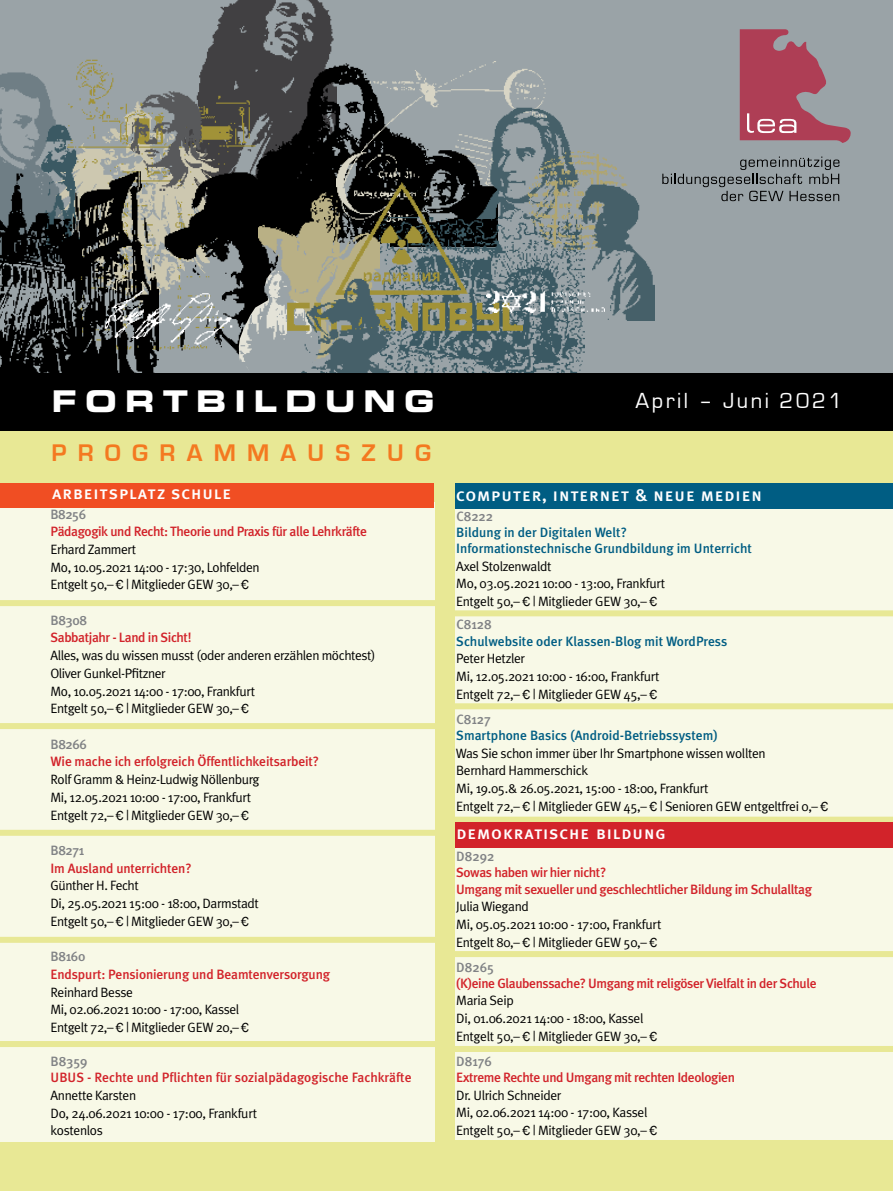
<style>
.page{position:relative;width:893px;height:1191px;background:#e8e895}
.page>*{position:absolute;margin:0;border:0;box-sizing:border-box;transform-origin:0 0}
.t1{font:30px "Eurostile Bold Extended Two";letter-spacing:.285em;color:#fff;scale:.95 1}
.t2{font:700 24.75px "Eurostile";letter-spacing:.455em;color:#f47920}
.t3{font:22.5px "Eurostile";letter-spacing:.11em;color:#fff}
.t4{font:18px "Meta Plus Medium Caps";letter-spacing:.05em;color:#fff}
.t5{font:13.5px/17.7px "Meta Plus Normal";letter-spacing:-.025em;color:#000}
.t6{font:500 13.5px/16.2px "Meta Plus";letter-spacing:-.03em;color:#d2232a}
.t7{font:500 13.5px/16.2px "Meta Plus";color:#005d83}
.t8{font:500 13.5px "Meta Plus";letter-spacing:-.01em;color:#d2232a}
.t9{font:500 13.5px "Meta Plus";letter-spacing:-.005em;color:#808285}
.t10{font:500 13.5px "Meta Plus";color:#d2232a}
.s1{font-family:"Franklin Gothic"}
</style>
<div class="page">
<div style="left:0;top:502px;width:434px;height:640px;background:#f8f9e7"></div>
<div style="left:456px;top:475px;width:437px;height:665px;background:#f8f9e7"></div>
<div style="left:0;top:600px;width:445px;height:6px;background:#e8e895"></div>
<div style="left:450px;top:816px;width:443px;height:6px;background:#e8e895"></div>
<div style="left:0;top:723px;width:438px;height:6px;background:#e8e895"></div>
<div style="left:450px;top:703px;width:443px;height:6px;background:#e8e895"></div>
<div style="left:0;top:430px;width:893px;height:53px;background:#e8e895"></div>
<div style="left:0;top:0;width:893px;height:388px;background:#9aa3a7"></div>
<svg style="left:739px;top:29px;width:112px;height:114px"></svg>
<svg style="left:662px;top:157px;width:177px;height:45px"></svg>
<img style="left:207px;top:0;width:127px;height:61px">
<img style="left:0;top:72px;width:50px;height:97px">
<img style="left:260px;top:61px;width:77px;height:118px">
<img style="left:337px;top:61px;width:209px;height:118px">
<img style="left:391px;top:122px;width:81px;height:57px">
<img style="left:388px;top:261px;width:196px;height:112px">
<img style="left:68px;top:53px;width:192px;height:116px">
<img style="left:14px;top:120px;width:88px;height:49px">
<img style="left:0;top:169px;width:157px;height:204px">
<img style="left:125px;top:90px;width:85px;height:100px">
<img style="left:140px;top:169px;width:172px;height:193px">
<img style="left:258px;top:180px;width:28px;height:51px">
<img style="left:227px;top:231px;width:72px;height:137px">
<img style="left:286px;top:179px;width:236px;height:152px">
<img style="left:299px;top:253px;width:89px;height:120px">
<img style="left:98px;top:285px;width:141px;height:68px">
<img style="left:472px;top:101px;width:97px;height:117px">
<img style="left:504px;top:143px;width:120px;height:118px">
<img style="left:555px;top:179px;width:99px;height:141px">
<img style="left:487px;top:290px;width:117px;height:22px">
<div style="left:268px;top:93px;width:13px;height:14px;background:#414042"></div>
<div style="left:139px;top:45px;width:41px;height:20px;background:#9aa3a7"></div>
<div style="left:0;top:373px;width:893px;height:57px;background:#000"></div>
<div style="left:0;top:483px;width:433px;height:24px;background:#f04e23"></div>
<div style="left:456px;top:821px;width:437px;height:26px;background:#d2232a"></div>
<div style="left:0;top:1041px;width:440px;height:6px;background:#e8e895"></div>
<div style="left:452px;top:610px;width:441px;height:6px;background:#e8e895"></div>
<div style="left:0;top:936px;width:445px;height:6px;background:#e8e895"></div>
<div style="left:0;top:829px;width:438px;height:6px;background:#e8e895"></div>
<div style="left:456px;top:483px;width:437px;height:25px;background:#005d83"></div>
<div style="left:456px;top:486px;width:383px;height:23px;background:#005d83"></div>
<div style="left:450px;top:951px;width:443px;height:6px;background:#e8e895"></div>
<div style="left:452px;top:1046px;width:441px;height:6px;background:#e8e895"></div>
<h1 class="t1" style="left:52px;top:380px;width:404px">FORTBILDUNG</h1>
<h2 class="t2" style="left:51px;top:439px;width:381px">PROGRAMMAUSZUG</h2>
<h3 class="t4" style="left:52px;top:482px;width:181px">arbeitsplatz schule</h3>
<p class="t9" style="left:50px;top:506px;width:37px">B8256</p>
<p class="t6" style="left:50px;top:523px;width:318px">Pädagogik und Recht: Theorie und Praxis für alle Lehrkräfte</p>
<p class="t5" style="left:50px;top:540px;width:211px">Erhard Zammert<br>Mo, 10.05.2021 14:00 - 17:30, Lohfelden<br>Entgelt 50,– <span class="s1">€</span> | Mitglieder GEW 30,– <span class="s1">€</span></p>
<p class="t9" style="left:50px;top:612px;width:38px">B8308</p>
<p class="t6" style="left:50px;top:629px;width:142px">Sabbatjahr - Land in Sicht!</p>
<p class="t5" style="left:50px;top:646px;width:327px">Alles, was du wissen musst (oder anderen erzählen möchtest)<br>Oliver Gunkel-Pfitzner<br>Mo, 10.05.2021 14:00 - 17:00, Frankfurt<br>Entgelt 50,– <span class="s1">€</span> | Mitglieder GEW 30,– <span class="s1">€</span></p>
<p class="t9" style="left:50px;top:736px;width:38px">B8266</p>
<p class="t8" style="left:50px;top:754px;width:270px">Wie mache ich erfolgreich Öffentlichkeitsarbeit?</p>
<p class="t5" style="left:50px;top:770px;width:211px">Rolf Gramm &amp; Heinz-Ludwig Nöllenburg<br>Mi, 12.05.2021 10:00 - 17:00, Frankfurt<br>Entgelt 72,– <span class="s1">€</span> | Mitglieder GEW 30,– <span class="s1">€</span></p>
<p class="t9" style="left:50px;top:842px;width:35px">B8271</p>
<p class="t8" style="left:50px;top:860px;width:143px">Im Ausland unterrichten?</p>
<p class="t5" style="left:50px;top:876px;width:210px">Günther H. Fecht<br>Di, 25.05.2021 15:00 - 18:00, Darmstadt<br>Entgelt 50,– <span class="s1">€</span> | Mitglieder GEW 30,– <span class="s1">€</span></p>
<p class="t9" style="left:50px;top:948px;width:36px">B8160</p>
<p class="t8" style="left:50px;top:966px;width:281px">Endspurt: Pensionierung und Beamtenversorgung</p>
<p class="t5" style="left:50px;top:983px;width:200px">Reinhard Besse<br>Mi, 02.06.2021 10:00 - 17:00, Kassel<br>Entgelt 72,– <span class="s1">€</span> | Mitglieder GEW 20,– <span class="s1">€</span></p>
<p class="t9" style="left:50px;top:1053px;width:39px">B8359</p>
<p class="t10" style="left:50px;top:1069px;width:363px">UBUS - Rechte und Pflichten für sozialpädagogische Fachkräfte</p>
<p class="t5" style="left:50px;top:1086px;width:208px">Annette Karsten<br>Do, 24.06.2021 10:00 - 17:00, Frankfurt kostenlos</p>
<h3 class="t3" style="left:636px;top:388px;width:208px">April – Juni 2021</h3>
<h3 class="t4" style="left:456px;top:484px;width:307px">computer, internet &amp; neue medien</h3>
<p class="t9" style="left:456px;top:508px;width:38px">C8222</p>
<p class="t7" style="left:456px;top:524px;width:297px">Bildung in der Digitalen Welt?<br>Informationstechnische Grundbildung im Unterricht</p>
<p class="t5" style="left:456px;top:557px;width:211px">Axel Stolzenwaldt<br>Mo, 03.05.2021 10:00 - 13:00, Frankfurt<br>Entgelt 50,– <span class="s1">€</span> | Mitglieder GEW 30,– <span class="s1">€</span></p>
<p class="t9" style="left:456px;top:617px;width:37px">C8128</p>
<p class="t7" style="left:456px;top:633px;width:273px">Schulwebsite oder Klassen-Blog mit WordPress</p>
<p class="t5" style="left:456px;top:649px;width:205px">Peter Hetzler<br>Mi, 12.05.2021 10:00 - 16:00, Frankfurt<br>Entgelt 72,– <span class="s1">€</span> | Mitglieder GEW 45,– <span class="s1">€</span></p>
<p class="t9" style="left:456px;top:711px;width:36px">C8127</p>
<p class="t7" style="left:456px;top:727px;width:263px">Smartphone Basics (Android-Betriebssystem)</p>
<p class="t5" style="left:456px;top:744px;width:374px">Was Sie schon immer über Ihr Smartphone wissen wollten<br>Bernhard Hammerschick<br>Mi, 19.05.&amp; 26.05.2021, 15:00 - 18:00, Frankfurt<br>Entgelt 72,– <span class="s1">€</span> | Mitglieder GEW 45,– <span class="s1">€</span> | Senioren GEW entgeltfrei 0,– <span class="s1">€</span></p>
<p class="t9" style="left:456px;top:848px;width:40px">D8292</p>
<p class="t6" style="left:456px;top:864px;width:357px">Sowas haben wir hier nicht?<br>Umgang mit sexueller und geschlechtlicher Bildung im Schulalltag</p>
<p class="t5" style="left:456px;top:897px;width:207px">Julia Wiegand<br>Mi, 05.05.2021 10:00 - 17:00, Frankfurt<br>Entgelt 80,– <span class="s1">€</span> | Mitglieder GEW 50,– <span class="s1">€</span></p>
<p class="t9" style="left:456px;top:959px;width:39px">D8265</p>
<p class="t6" style="left:456px;top:974px;width:362px">(K)eine Glaubenssache? Umgang mit religöser Vielfalt in der Schule</p>
<p class="t5" style="left:456px;top:991px;width:203px">Maria Seip<br>Di, 01.06.2021 14:00 - 18:00, Kassel<br>Entgelt 50,– <span class="s1">€</span> | Mitglieder GEW 30,– <span class="s1">€</span></p>
<p class="t9" style="left:456px;top:1053px;width:37px">D8176</p>
<p class="t6" style="left:456px;top:1069px;width:280px">Extreme Rechte und Umgang mit rechten Ideologien</p>
<p class="t5" style="left:456px;top:1086px;width:203px">Dr. Ulrich Schneider<br>Mi, 02.06.2021 14:00 - 17:00, Kassel<br>Entgelt 50,– <span class="s1">€</span> | Mitglieder GEW 30,– <span class="s1">€</span></p>
<h3 class="t4" style="left:456px;top:822px;width:211px">demokratische bildung</h3>
</div>
